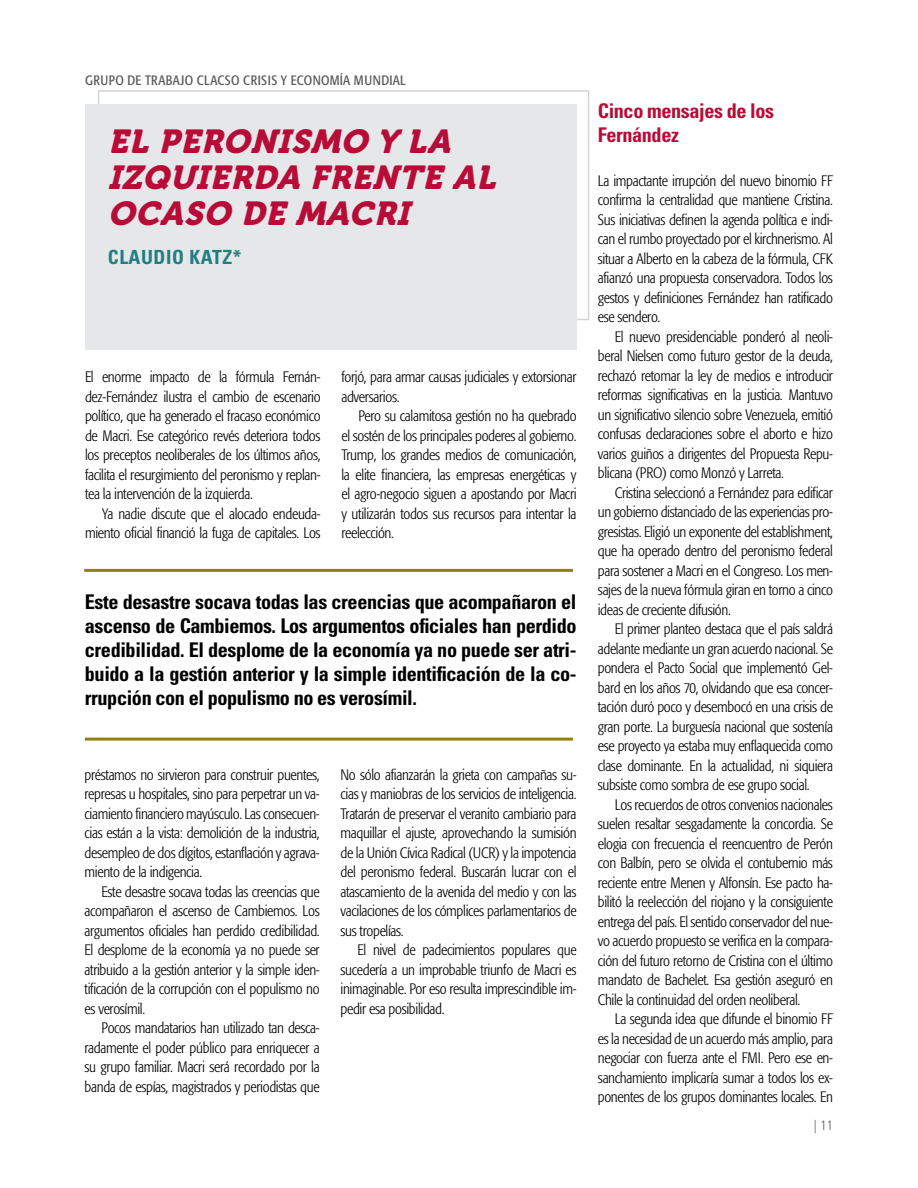
<style>
.page{position:relative;width:918px;height:1188px;background:#fff}
.page>*{position:absolute;margin:0;border:0;box-sizing:border-box;transform-origin:0 0}
.t1{font:italic 33px/36px "Museo 900";color:#b70c38}
.t2{font:700 condensed 20.25px/24px "Univers LT Std";letter-spacing:-.02em;color:#000;text-align:justify}
.t3{font:700 condensed 20.25px/24px "Univers LT Std";letter-spacing:-.02em;color:#b70c38}
.t4{font:700 condensed 19.5px "Univers LT Std";letter-spacing:.03em;color:#207f83}
.t5{font:300 condensed 15px/19.5px "Formata";letter-spacing:-.02em;color:#000;text-align:justify}
.t6{font:condensed 13.5px "Formata";letter-spacing:.02em;color:#58595b}
.t7{font:300 condensed 13.5px "Frutiger LT Std";color:#58595b}
</style>
<div class="page">
<div style="left:85px;top:104px;width:492px;height:245px;background:#e6e7e8"></div>
<hr style="left:84px;top:569px;width:489px;height:3px;background:#938207">
<hr style="left:85px;top:738px;width:488px;height:3px;background:#938207">
<p class="t6" style="left:85px;top:72px;width:322px">GRUPO DE TRABAJO CLACSO CRISIS Y ECONOMÍA MUNDIAL</p>
<h1 class="t1" style="left:108px;top:124px;width:398px">EL PERONISMO Y LA<br>IZQUIERDA FRENTE AL<br>OCASO DE MACRI</h1>
<h3 class="t4" style="left:108px;top:245px;width:135px">CLAUDIO KATZ*</h3>
<p class="t5" style="left:85px;top:368px;width:237px">El enorme impacto de la fórmula Fernán&shy;dez-Fernández ilustra el cambio de escenario político, que ha generado el fracaso económico de Macri. Ese categórico revés deteriora todos los preceptos neoliberales de los últimos años, facilita el resurgimiento del peronismo y replan&shy;tea la intervención de la izquierda.</p>
<p class="t5" style="left:85px;top:504px;width:237px;text-align:right">Ya nadie discute que el alocado endeuda&shy;miento oficial financió la fuga de capitales. Los</p>
<p class="t5" style="left:341px;top:368px;width:237px">forjó, para armar causas judiciales y extorsionar adversarios.</p>
<p class="t5" style="left:341px;top:407px;width:237px;text-indent:17px">Pero su calamitosa gestión no ha quebrado el sostén de los principales poderes al gobierno.<br>Trump, los grandes medios de comunicación, la elite financiera, las empresas energéticas y el agro-negocio siguen a apostando por Macri y utilizarán todos sus recursos para intentar la reelección.</p>
<p class="t2" style="left:85px;top:589px;width:493px">Este desastre socava todas las creencias que acompañaron el ascenso de Cambiemos. Los argumentos oficiales han perdido credibilidad. El desplome de la economía ya no puede ser atri&shy;buido a la gestión anterior y la simple identificación de la co&shy;rrupción con el populismo no es verosímil.</p>
<p class="t5" style="left:85px;top:765px;width:237px">préstamos no sirvieron para construir puentes, represas u hospitales, sino para perpetrar un va&shy;ciamiento financiero mayúsculo. Las consecuen&shy;cias están a la vista: demolición de la industria, desempleo de dos dígitos, estanflación y agrava&shy;miento de la indigencia.</p>
<p class="t5" style="left:85px;top:882px;width:237px;text-indent:17px">Este desastre socava todas las creencias que acompañaron el ascenso de Cambiemos. Los argumentos oficiales han perdido credibilidad.<br>El desplome de la economía ya no puede ser atribuido a la gestión anterior y la simple iden&shy;tificación de la corrupción con el populismo no es verosímil.</p>
<p class="t5" style="left:85px;top:1018px;width:237px;text-indent:17px">Pocos mandatarios han utilizado tan desca&shy;radamente el poder público para enriquecer a su grupo familiar. Macri será recordado por la banda de espías, magistrados y periodistas que</p>
<p class="t5" style="left:341px;top:765px;width:238px">No sólo afianzarán la grieta con campañas su&shy;cias y maniobras de los servicios de inteligencia.<br>Tratarán de preservar el veranito cambiario para maquillar el ajuste, aprovechando la sumisión de la Unión Cívica Radical (UCR) y la impotencia del peronismo federal. Buscarán lucrar con el atascamiento de la avenida del medio y con las vacilaciones de los cómplices parlamentarios de sus tropelías.</p>
<p class="t5" style="left:341px;top:940px;width:238px;text-indent:17px">El nivel de padecimientos populares que sucedería a un improbable triunfo de Macri es inimaginable. Por eso resulta imprescindible im&shy;pedir esa posibilidad.</p>
<h2 class="t3" style="left:598px;top:99px;width:178px">Cinco mensajes de los<br>Fernández</h2>
<p class="t5" style="left:598px;top:171px;width:237px">La impactante irrupción del nuevo binomio FF confirma la centralidad que mantiene Cristina.<br>Sus iniciativas definen la agenda política e indi&shy;can el rumbo proyectado por el kirchnerismo. Al situar a Alberto en la cabeza de la fórmula, CFK afianzó una propuesta conservadora. Todos los gestos y definiciones Fernández han ratificado ese sendero.</p>
<p class="t5" style="left:598px;top:327px;width:237px;text-indent:17px">El nuevo presidenciable ponderó al neoli&shy;beral Nielsen como futuro gestor de la deuda, rechazó retomar la ley de medios e introducir reformas significativas en la justicia. Mantuvo un significativo silencio sobre Venezuela, emitió confusas declaraciones sobre el aborto e hizo varios guiños a dirigentes del Propuesta Repu&shy;blicana (PRO) como Monzó y Larreta.</p>
<p class="t5" style="left:598px;top:483px;width:237px;text-indent:17px">Cristina seleccionó a Fernández para edificar un gobierno distanciado de las experiencias pro&shy;gresistas. Eligió un exponente del establishment, que ha operado dentro del peronismo federal para sostener a Macri en el Congreso. Los men&shy;sajes de la nueva fórmula giran en torno a cinco ideas de creciente difusión.</p>
<p class="t5" style="left:598px;top:620px;width:237px;text-indent:17px">El primer planteo destaca que el país saldrá adelante mediante un gran acuerdo nacional. Se pondera el Pacto Social que implementó Gel&shy;bard en los años 70, olvidando que esa concer&shy;tación duró poco y desembocó en una crisis de gran porte. La burguesía nacional que sostenía ese proyecto ya estaba muy enflaquecida como clase dominante. En la actualidad, ni siquiera subsiste como sombra de ese grupo social.</p>
<p class="t5" style="left:598px;top:795px;width:237px;text-indent:17px">Los recuerdos de otros convenios nacionales suelen resaltar sesgadamente la concordia. Se elogia con frecuencia el reencuentro de Perón con Balbín, pero se olvida el contubernio más reciente entre Menen y Alfonsín. Ese pacto ha&shy;bilitó la reelección del riojano y la consiguiente entrega del país. El sentido conservador del nue&shy;vo acuerdo propuesto se verifica en la compara&shy;ción del futuro retorno de Cristina con el último mandato de Bachelet. Esa gestión aseguró en Chile la continuidad del orden neoliberal.</p>
<p class="t5" style="left:598px;top:1010px;width:237px;text-indent:17px">La segunda idea que difunde el binomio FF es la necesidad de un acuerdo más amplio, para negociar con fuerza ante el FMI. Pero ese en&shy;sanchamiento implicaría sumar a todos los ex&shy;ponentes de los grupos dominantes locales. En</p>
<p class="t7" style="left:814px;top:1117px;width:21px">| 11</p>
</div>
